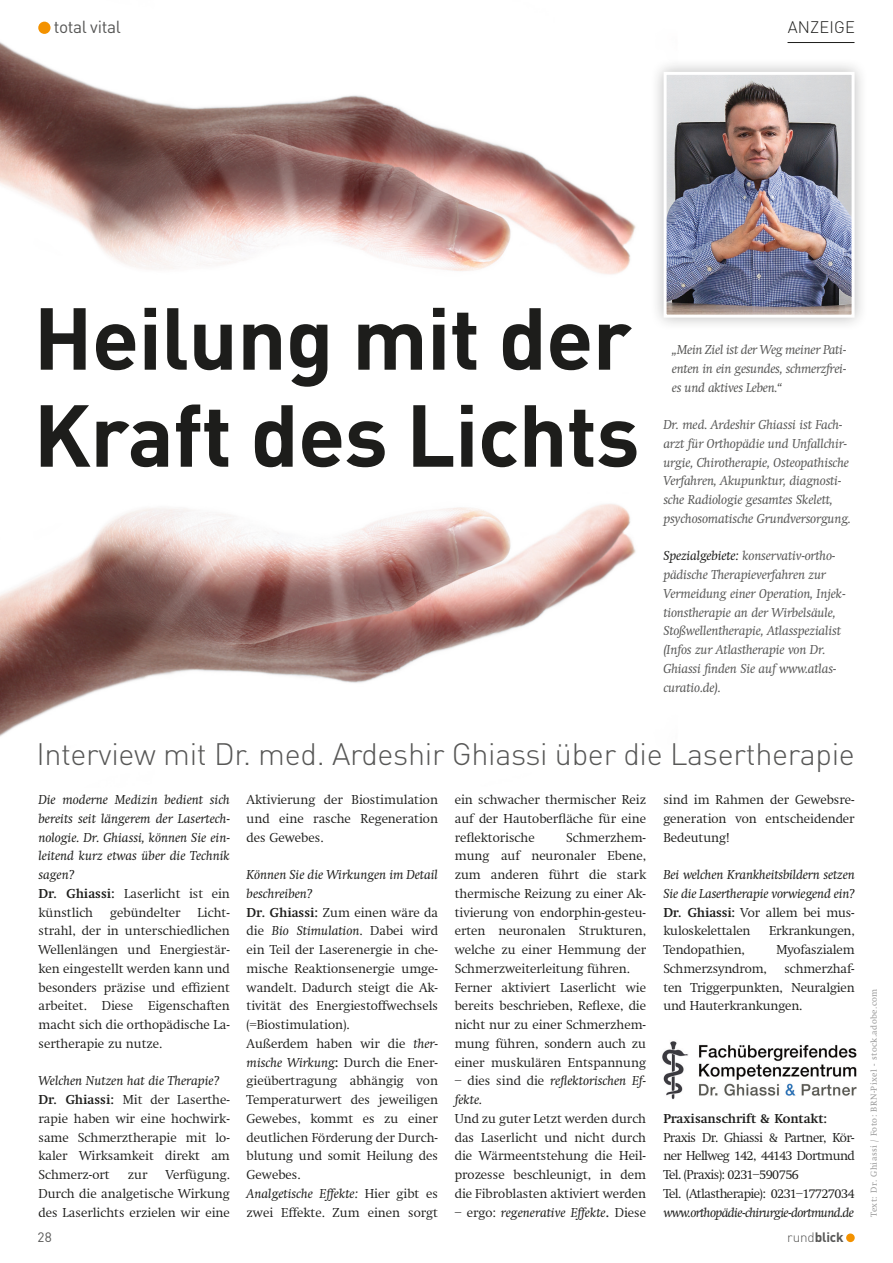
<style>
.page{position:relative;width:893px;height:1263px;background:#fff}
.page>*{position:absolute;margin:0;border:0;box-sizing:border-box;transform-origin:0 0}
.t1{font:700 86.4px/97.1px "DIN";letter-spacing:-.01em;color:#1d1d1b}
.t2{font:300 30.6px "DIN";letter-spacing:-.01em;color:#575756}
.t3{font:17.25px "DIN";letter-spacing:-.025em;color:#575756}
.t4{font:300 16.5px "DIN";letter-spacing:.01em;color:#1d1d1b}
.t5{font:13.5px/18.8px "Swift Lgt";color:#1d1d1b;text-align:justify}
.t6{font:13.5px/18.8px "Swift Itl";letter-spacing:-.01em;color:#575756}
.t7{font:13.5px/18.8px "Swift Itl";color:#1d1d1b}
.t8{font:13.5px/18.8px "Swift Lgt";letter-spacing:-.04em;color:#1d1d1b}
.t9{font:13.5px "Swift Itl";letter-spacing:-.04em;color:#1d1d1b}
.t10{font:13.5px "Swift Bld";color:#1d1d1b}
.t11{font:700 13.5px "DIN";letter-spacing:-.01em;color:#575756}
.t12{font:13.5px "DIN";color:#575756}
.t13{font:9px "Swift Rgl";letter-spacing:.05em;color:#9d9d9d}
.s1{color:#1d1d1b}
.s2{font-family:"Swift Bld"}
.s3{font-family:"Swift Lgt"}
.s4{font-family:"Swift Itl"}
.s5{font-weight:300}
</style>
<div class="page">
<img style="left:0;top:21px;width:636px;height:254px">
<img style="left:0;top:504px;width:636px;height:233px">
<hr style="left:787px;top:42px;width:67px;height:1px;background:#1d1d1b">
<div style="left:846px;top:1233px;width:9px;height:9px;background:#f39200;border-radius:50%"></div>
<div style="left:38px;top:22px;width:13px;height:12px;background:#f39200;border-radius:50%"></div>
<div style="left:650px;top:58px;width:218px;height:273px;background:#1d1d1b;opacity:.3"></div>
<img style="left:668px;top:76px;width:183px;height:238px">
<div style="left:664px;top:72px;width:191px;height:246px;border:3px solid #fff"></div>
<img style="left:662px;top:1041px;width:195px;height:59px">
<p class="t3" style="left:54px;top:16px;width:68px">total vital</p>
<p class="t4" style="left:788px;top:17px;width:69px">ANZEIGE</p>
<h1 class="t1" style="left:34px;top:286px;width:607px">Heilung mit der<br>Kraft des Lichts</h1>
<p class="t6" style="left:672px;top:341px;width:176px;text-align:justify">„Mein Ziel ist der Weg meiner Pati&shy;enten in ein gesundes, schmerzfrei&shy;es und aktives Leben.“</p>
<p class="t6" style="left:663px;top:416px;width:189px">Dr. med. Ardeshir Ghiassi ist Fach&shy;arzt für Orthopädie und Unfallchir&shy;urgie, Chirotherapie, Osteopathische Verfahren, Akupunktur, diagnosti&shy;sche Radiologie gesamtes Skelett, psychosomatische Grundversorgung.</p>
<p class="t6" style="left:663px;top:548px;width:184px"><span class="s1">Spezialgebiete:</span> konservativ-ortho&shy;pädische Therapieverfahren zur Vermeidung einer Operation, Injek&shy;tionstherapie an der Wirbelsäule, Stoßwellentherapie, Atlasspezialist (Infos zur Atlastherapie von Dr.<br>Ghiassi finden Sie auf www.atlas&shy;curatio.de).</p>
<h2 class="t2" style="left:36px;top:735px;width:820px">Interview mit Dr. med. Ardeshir Ghiassi über die Lasertherapie</h2>
<p class="t5" style="left:663px;top:791px;width:193px">sind im Rahmen der Gewebsre&shy;generation von entscheidender Bedeutung!</p>
<p class="t7" style="left:663px;top:866px;width:193px">Bei welchen Krankheitsbildern setzen<br>Sie die Lasertherapie vorwiegend ein?</p>
<p class="t5" style="left:663px;top:904px;width:193px"><span class="s2">Dr. Ghiassi:</span> Vor allem bei mus&shy;kuloskelettalen</p>
<p class="t7" style="left:39px;top:791px;width:193px;text-align:justify">Die moderne Medizin bedient sich bereits seit längerem der Lasertech&shy;nologie. Dr. Ghiassi, können Sie ein&shy;leitend kurz etwas über die Technik sagen?</p>
<p class="t5" style="left:39px;top:885px;width:193px"><span class="s2">Dr. Ghiassi:</span> Laserlicht ist ein künstlich</p>
<p class="t5" style="left:455px;top:791px;width:193px">ein schwacher thermischer Reiz auf der Hautoberfläche für eine reflektorische</p>
<p class="t5" style="left:247px;top:791px;width:193px">Aktivierung der Biostimulation und eine rasche Regeneration des Gewebes.</p>
<p class="t7" style="left:247px;top:866px;width:193px">Können Sie die Wirkungen im Detail beschreiben?</p>
<p class="t5" style="left:247px;top:904px;width:193px"><span class="s2">Dr. Ghiassi:</span> Zum einen wäre da</p>
<p class="t7" style="left:247px;top:923px;width:193px"><span class="s3">die</span> Bio Stimulation<span class="s3">. Dabei wird</span></p>
<p class="t5" style="left:247px;top:941px;width:193px;text-align:left">ein Teil der Laserenergie in che&shy;mische Reaktionsenergie umge&shy;wandelt. Dadurch steigt die Ak&shy;tivität des Energiestoffwechsels (=Biostimulation).<br>Außerdem haben wir die <span class="s4">ther-</span></p>
<p class="t7" style="left:247px;top:1054px;width:193px">mische Wirkung<span class="s2">:</span> <span class="s3">Durch die Ener-</span></p>
<p class="t5" style="left:247px;top:1073px;width:193px">gieübertragung abhängig von Temperaturwert des jeweiligen Gewebes, kommt es zu einer deutlichen Förderung der Durch&shy;blutung und somit Heilung des Gewebes.</p>
<p class="t7" style="left:247px;top:1185px;width:193px">Analgetische Effekte: <span class="s3">Hier gibt es</span></p>
<p class="t5" style="left:247px;top:1204px;width:193px">zwei Effekte. Zum einen sorgt</p>
<p class="t5" style="left:455px;top:829px;width:193px;text-align:left;text-indent:111px">Schmerzhem&shy;mung auf neuronaler Ebene, zum anderen führt die stark thermische Reizung zu einer Ak&shy;tivierung von endorphin-gesteu&shy;erten neuronalen Strukturen, welche zu einer Hemmung der<br>Schmerzweiterleitung führen.<br>Ferner aktiviert Laserlicht wie bereits beschrieben, Reflexe, die nicht nur zu einer Schmerzhem&shy;mung führen, sondern auch zu einer muskulären Entspannung</p>
<p class="t7" style="left:455px;top:1073px;width:193px"><span class="s3">– dies sind die</span> reflektorischen Ef&shy;fekte.</p>
<p class="t5" style="left:455px;top:1110px;width:193px">Und zu guter Letzt werden durch das Laserlicht und nicht durch die Wärmeentstehung die Heil&shy;prozesse beschleunigt, in dem die Fibroblasten aktiviert werden</p>
<p class="t7" style="left:455px;top:1204px;width:193px"><span class="s3">– ergo:</span> regenerative Effekte<span class="s2">.</span> <span class="s3">Diese</span></p>
<p class="t5" style="left:39px;top:904px;width:193px;text-indent:159px">Licht&shy;strahl, der in unterschiedlichen Wellenlängen und Energiestär&shy;ken eingestellt werden kann und besonders präzise und effizient arbeitet. Diese Eigenschaften macht sich die orthopädische La&shy;sertherapie zu nutze.</p>
<p class="t7" style="left:39px;top:1073px;width:182px">Welchen Nutzen hat die Therapie?</p>
<p class="t5" style="left:39px;top:1091px;width:193px"><span class="s2">Dr. Ghiassi:</span> Mit der Laserthe&shy;rapie haben wir eine hochwirk&shy;same Schmerztherapie mit lo&shy;kaler Wirksamkeit direkt am Schmerz-ort</p>
<p class="t5" style="left:110px;top:904px;width:72px">gebündelter</p>
<p class="t5" style="left:769px;top:923px;width:87px">Erkrankungen,</p>
<p class="t5" style="left:663px;top:941px;width:83px">Tendopathien,</p>
<p class="t5" style="left:776px;top:941px;width:80px">Myofaszialem</p>
<p class="t5" style="left:663px;top:960px;width:105px">Schmerzsyndrom,</p>
<p class="t5" style="left:663px;top:960px;width:193px;text-indent:121px">schmerzhaf&shy;ten Triggerpunkten, Neuralgien und Hauterkrankungen.</p>
<p class="t10" style="left:663px;top:1109px;width:165px">Praxisanschrift &amp; Kontakt:</p>
<p class="t8" style="left:663px;top:1129px;width:193px">Praxis Dr. Ghiassi &amp; Partner, Kör&shy;ner Hellweg 142, 44143 Dortmund Tel. (Praxis): 0231–590756<br>Tel. (Atlastherapie): 0231–17727034</p>
<p class="t9" style="left:663px;top:1203px;width:192px">www.orthopädie-chirurgie-dortmund.de</p>
<p class="t5" style="left:39px;top:1166px;width:193px;text-indent:127px">Verfügung.<br>Durch die analgetische Wirkung des Laserlichts erzielen wir eine</p>
<p class="t5" style="left:128px;top:1166px;width:21px">zur</p>
<p class="t12" style="left:37px;top:1228px;width:16px">28</p>
<p class="t11" style="left:787px;top:1228px;width:58px"><span class="s5">rund</span>blick</p>
<p class="t13" style="left:868px;top:1217px;width:230px;rotate:-90deg">Text: Dr. Ghiassi / Foto: BRN-Pixel - stock.adobe.com</p>
</div>
